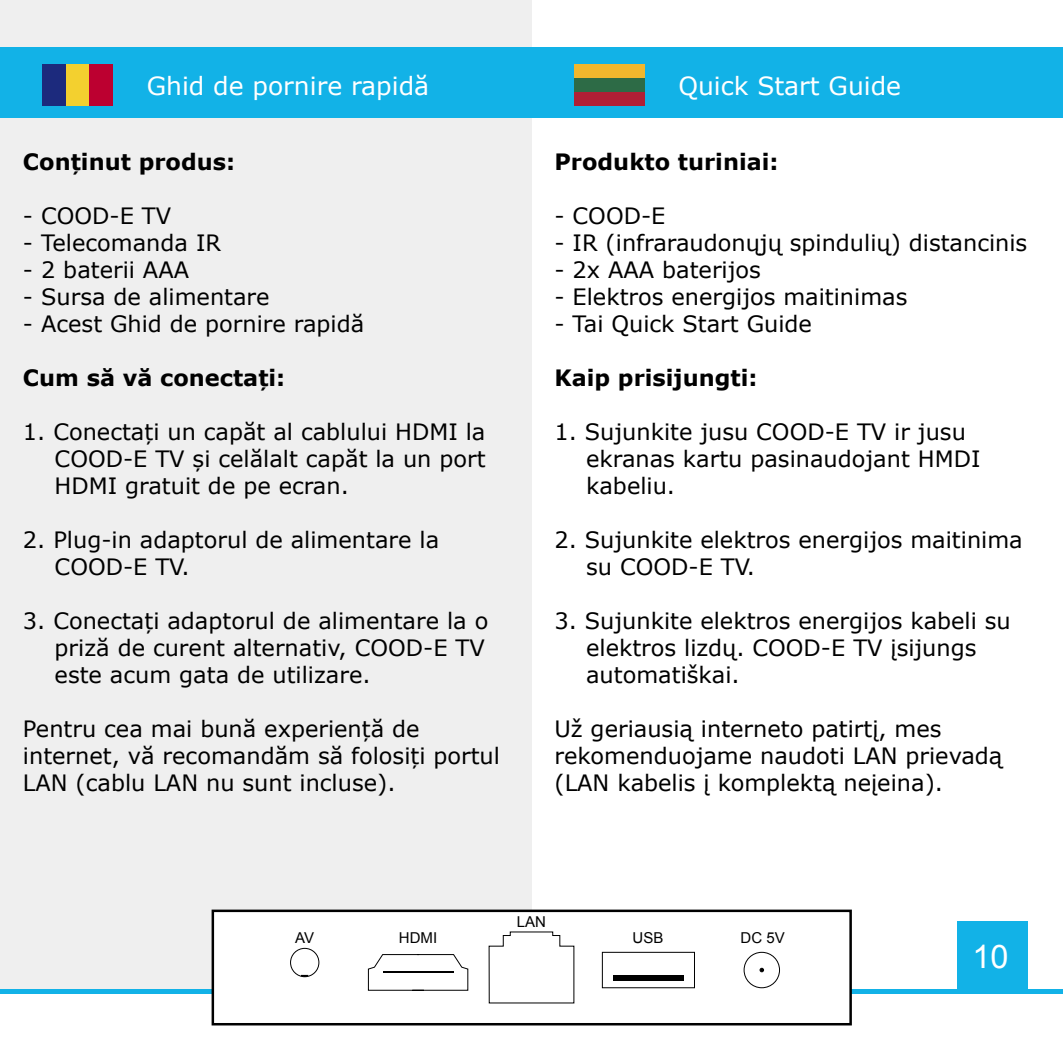
<style>
.page{position:relative;width:1063px;height:1063px;background:#fff}
.page>*{position:absolute;margin:0;border:0;box-sizing:border-box;transform-origin:0 0}
.t1{font:32.5px "Arial";color:#fff}
.t2{font:25px "Verdana";color:#fff}
.t3{font:22.5px/27px "Verdana";color:#000}
.t4{font:700 22.5px "Verdana";color:#000}
.t5{font:15px "Arial";color:#000}
</style>
<div class="page">
<div style="left:0;top:0;width:532px;height:993px;background:#efefef"></div>
<div style="left:0;top:47px;width:1063px;height:71px;background:#12b2e7"></div>
<div style="left:0;top:989px;width:1063px;height:5px;background:#12b2e7"></div>
<div style="left:212px;top:910px;width:640px;height:115px;background:#fff;border:2px solid #000"></div>
<div style="left:602px;top:952px;width:93px;height:36px;border:1px solid #000"></div>
<div style="left:744px;top:952px;width:36px;height:36px;border:1px solid #000;border-radius:50%"></div>
<div style="left:290px;top:948px;width:29px;height:29px;border:1px solid #000;border-radius:50%"></div>
<svg style="left:760px;top:968px;width:4px;height:4px"></svg>
<svg style="left:301px;top:975px;width:7px;height:2px"></svg>
<svg style="left:368px;top:954px;width:101px;height:37px"></svg>
<hr style="left:383px;top:972px;width:71px;height:1px;background:#000">
<div style="left:613px;top:975px;width:71px;height:5px;background:#000"></div>
<svg style="left:488px;top:931px;width:87px;height:73px"></svg>
<div style="left:42px;top:64px;width:24px;height:42px;background:#1c2a7d"></div>
<div style="left:66px;top:64px;width:23px;height:42px;background:#f3d02f"></div>
<div style="left:89px;top:64px;width:24px;height:42px;background:#bc0030"></div>
<div style="left:574px;top:64px;width:70px;height:42px;background:#f1b72d"></div>
<div style="left:574px;top:78px;width:70px;height:28px;background:#2d6b46"></div>
<div style="left:574px;top:92px;width:70px;height:14px;background:#b01f35"></div>
<div style="left:957px;top:921px;width:71px;height:71px;background:#12b2e7"></div>
<p class="t2" style="left:147px;top:69px;width:284px">Ghid de pornire rapidă</p>
<p class="t4" style="left:23px;top:146px;width:214px">Conținut produs:</p>
<p class="t3" style="left:23px;top:202px;width:150px">- COOD-E TV</p>
<p class="t3" style="left:23px;top:229px;width:200px">- Telecomanda IR</p>
<p class="t3" style="left:23px;top:256px;width:168px">- 2 baterii AAA</p>
<p class="t3" style="left:23px;top:283px;width:248px">- Sursa de alimentare</p>
<p class="t3" style="left:23px;top:310px;width:343px">- Acest Ghid de pornire rapidă</p>
<p class="t4" style="left:23px;top:362px;width:264px">Cum să vă conectați:</p>
<p class="t3" style="left:55px;top:418px;width:432px;text-align:justify;text-indent:-32px">1. Conectați un capăt al cablului HDMI la COOD-E TV și celălalt capăt la un port HDMI gratuit de pe ecran.</p>
<p class="t3" style="left:55px;top:526px;width:386px;text-indent:-32px">2. Plug-in adaptorul de alimentare la<br>COOD-E TV.</p>
<p class="t3" style="left:55px;top:607px;width:435px;text-indent:-32px">3. Conectați adaptorul de alimentare la o priză de curent alternativ, COOD-E TV este acum gata de utilizare.</p>
<p class="t3" style="left:23px;top:715px;width:479px">Pentru cea mai bună experiență de internet, vă recomandăm să folosiți portul<br>LAN (cablu LAN nu sunt incluse).</p>
<p class="t2" style="left:678px;top:69px;width:224px">Quick Start Guide</p>
<p class="t4" style="left:554px;top:146px;width:226px">Produkto turiniai:</p>
<p class="t3" style="left:554px;top:202px;width:113px">- COOD-E</p>
<p class="t3" style="left:554px;top:229px;width:474px">- IR (infraraudonųjų spindulių) distancinis</p>
<p class="t3" style="left:554px;top:256px;width:208px">- 2x AAA baterijos</p>
<p class="t3" style="left:554px;top:283px;width:355px">- Elektros energijos maitinimas</p>
<p class="t3" style="left:554px;top:310px;width:259px">- Tai Quick Start Guide</p>
<p class="t4" style="left:554px;top:362px;width:204px">Kaip prisijungti:</p>
<p class="t3" style="left:586px;top:418px;width:396px;text-indent:-32px">1. Sujunkite jusu COOD-E TV ir jusu ekranas kartu pasinaudojant HMDI kabeliu.</p>
<p class="t3" style="left:586px;top:526px;width:438px;text-indent:-32px">2. Sujunkite elektros energijos maitinima su COOD-E TV.</p>
<p class="t3" style="left:586px;top:607px;width:426px;text-indent:-32px">3. Sujunkite elektros energijos kabeli su elektros lizdų. COOD-E TV įsijungs automatiškai.</p>
<p class="t3" style="left:554px;top:715px;width:450px">Už geriausią interneto patirtį, mes rekomenduojame naudoti LAN prievadą (LAN kabelis į komplektą neįeina).</p>
<p class="t5" style="left:517px;top:912px;width:31px">LAN</p>
<p class="t5" style="left:295px;top:928px;width:20px">AV</p>
<p class="t5" style="left:399px;top:928px;width:40px">HDMI</p>
<p class="t5" style="left:633px;top:928px;width:32px">USB</p>
<p class="t5" style="left:741px;top:928px;width:46px">DC 5V</p>
<h1 class="t1" style="left:973px;top:935px;width:38px">10</h1>
</div>
